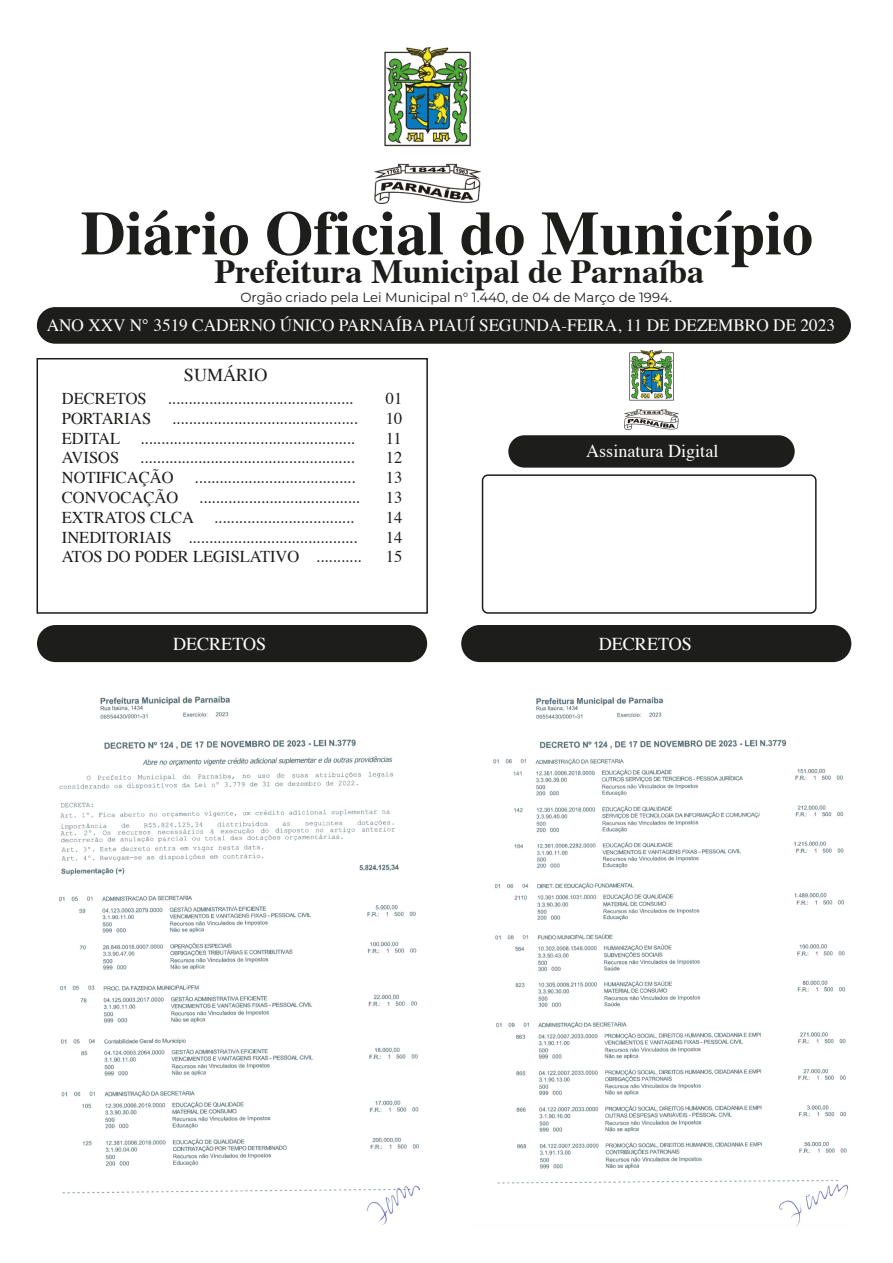
<style>
.page{position:relative;width:893px;height:1263px;background:#fff}
.page>*{position:absolute;margin:0;border:0;box-sizing:border-box;transform-origin:0 0}
.t1{font:700 62.1px "Times";color:#1d1d1b}
.t2{font:700 33.9px "Times";color:#1d1d1b}
.t3{font:18.15px "Times";color:#fff}
.t4{font:18.15px "Times";color:#1d1d1b}
.t5{font:17.25px "Times";color:#fff}
.t6{font:16.5px "Times";color:#1d1d1b}
.t7{font:13.2px "Montserrat";color:#1d1d1b}
</style>
<div class="page">
<div style="left:37px;top:358px;width:391px;height:256px;border:2px solid #1d1d1b"></div>
<div style="left:508px;top:435px;width:287px;height:33px;background:#1d1d1b;border-radius:16px"></div>
<div style="left:482px;top:474px;width:335px;height:140px;border:2px solid #1d1d1b;border-radius:5px"></div>
<div style="left:461px;top:625px;width:390px;height:37px;background:#1d1d1b;border-radius:19px"></div>
<div style="left:37px;top:625px;width:390px;height:37px;background:#1d1d1b;border-radius:19px"></div>
<div style="left:37px;top:307px;width:814px;height:37px;background:#1d1e1c;border-radius:18px"></div>
<img style="left:374px;top:47px;width:106px;height:156px">
<img style="left:625px;top:351px;width:53px;height:78px">
<img style="left:59px;top:696px;width:361px;height:529px">
<img style="left:493px;top:697px;width:355px;height:530px">
<h1 class="t1" style="left:81px;top:174px;width:734px">Diário Oficial do Município</h1>
<h2 class="t2" style="left:215px;top:239px;width:491px">Prefeitura Municipal de Parnaíba</h2>
<p class="t7" style="left:241px;top:288px;width:433px">Orgão criado pela Lei Municipal n° 1.440, de 04 de Março de 1994.</p>
<p class="t5" style="left:47px;top:309px;width:790px">ANO XXV N° 3519 CADERNO ÚNICO PARNAÍBA PIAUÍ SEGUNDA-FEIRA, 11 DE DEZEMBRO DE 2023</p>
<p class="t4" style="left:184px;top:358px;width:85px">SUMÁRIO</p>
<p class="t6" style="left:62px;top:383px;width:86px">DECRETOS</p>
<p class="t6" style="left:167px;top:383px;width:187px">.............................................</p>
<p class="t6" style="left:386px;top:383px;width:18px">01</p>
<p class="t6" style="left:62px;top:403px;width:297px">PORTARIAS .............................................</p>
<p class="t6" style="left:386px;top:403px;width:18px">10</p>
<p class="t6" style="left:62px;top:423px;width:294px">EDITAL ....................................................</p>
<p class="t6" style="left:386px;top:423px;width:17px">11</p>
<p class="t6" style="left:62px;top:442px;width:294px">AVISOS ....................................................</p>
<p class="t6" style="left:386px;top:442px;width:18px">12</p>
<p class="t6" style="left:62px;top:462px;width:113px">NOTIFICAÇÃO</p>
<p class="t6" style="left:194px;top:462px;width:162px">.......................................</p>
<p class="t6" style="left:386px;top:462px;width:18px">13</p>
<p class="t6" style="left:62px;top:482px;width:118px">CONVOCAÇÃO</p>
<p class="t6" style="left:199px;top:482px;width:162px">.......................................</p>
<p class="t6" style="left:386px;top:482px;width:18px">13</p>
<p class="t6" style="left:62px;top:502px;width:294px">EXTRATOS CLCA ..................................</p>
<p class="t6" style="left:386px;top:502px;width:18px">14</p>
<p class="t6" style="left:62px;top:522px;width:297px">INEDITORIAIS .........................................</p>
<p class="t6" style="left:386px;top:522px;width:18px">14</p>
<p class="t6" style="left:62px;top:541px;width:301px">ATOS DO PODER LEGISLATIVO ...........</p>
<p class="t6" style="left:386px;top:541px;width:18px">15</p>
<p class="t3" style="left:586px;top:433px;width:134px">Assinatura Digital</p>
<p class="t3" style="left:173px;top:627px;width:95px">DECRETOS</p>
<p class="t3" style="left:599px;top:627px;width:95px">DECRETOS</p>
</div>
